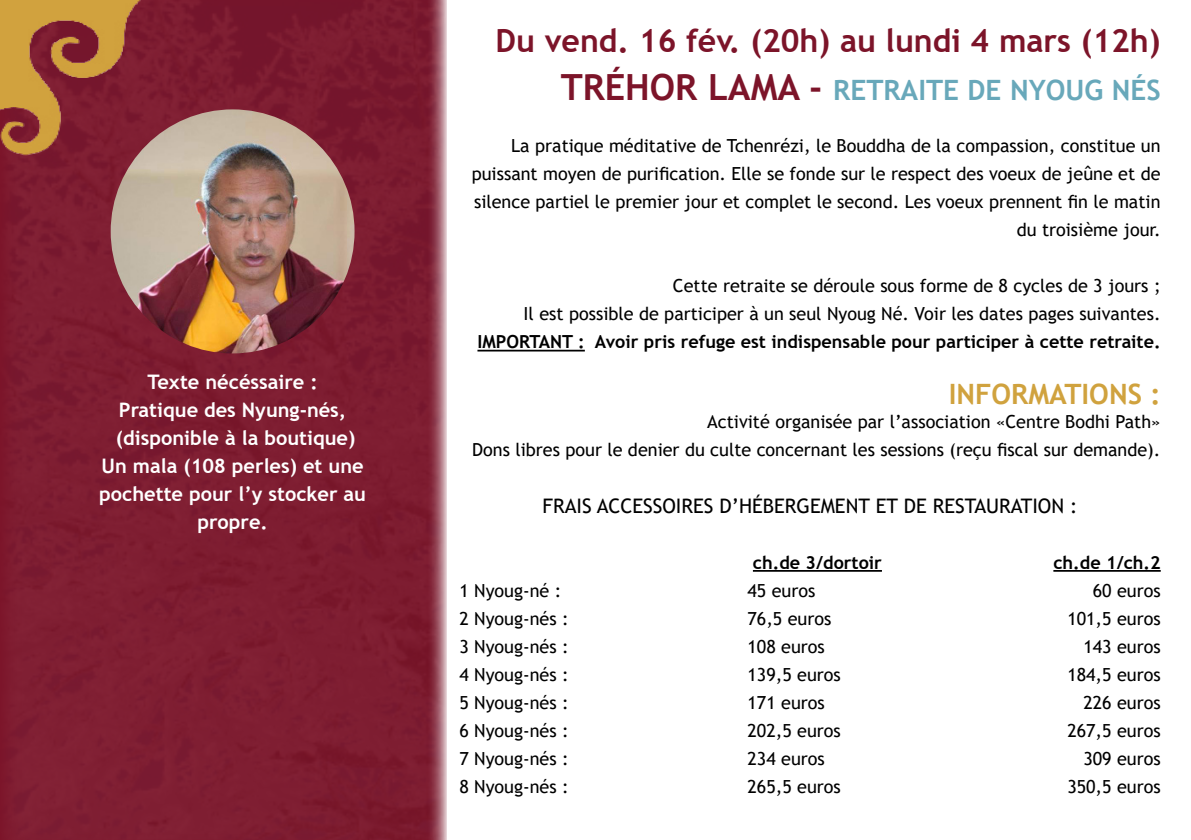
<style>
.page{position:relative;width:1191px;height:840px;background:#fff}
.page>*{position:absolute;margin:0;border:0;box-sizing:border-box;transform-origin:0 0}
.t1{font:700 32px "Trebuchet MS";color:#7c1429}
.t2{font:700 28px "Trebuchet MS";color:#68a8ba}
.t3{font:700 28px "Trebuchet MS";color:#d0a23e}
.t4{font:700 20px/28px "Trebuchet MS";color:#fff;text-align:center}
.t5{font:20px "Trebuchet MS";color:#000}
.t6{font:18px/28px "Trebuchet MS";color:#000;text-align:right}
.t7{font:700 18px "Trebuchet MS";color:#000}
.s1{font-size:36px;color:#7c1429}
</style>
<div class="page">
<img style="left:0;top:0;width:446px;height:839px">
<img style="left:0;top:0;width:252px;height:389px">
<img style="left:111px;top:109px;width:243px;height:244px;border-radius:122px">
<hr style="left:477px;top:349px;width:108px;height:2px;background:#000">
<hr style="left:753px;top:569px;width:129px;height:2px;background:#000">
<hr style="left:1053px;top:569px;width:107px;height:2px;background:#000">
<p class="t4" style="left:99px;top:367px;width:268px">Texte nécéssaire :<br>Pratique des Nyung-nés, (disponible à la boutique)<br>Un mala (108 perles) et une pochette pour l’y stocker au propre.</p>
<h1 class="t1" style="left:495px;top:21px;width:666px">Du vend. 16 fév. (20h) au lundi 4 mars (12h)</h1>
<h2 class="t2" style="left:560px;top:73px;width:601px"><span class="s1">TRÉHOR LAMA -</span> RETRAITE DE NYOUG NÉS</h2>
<p class="t6" style="left:472px;top:131px;width:690px">La pratique méditative de Tchenrézi, le Bouddha de la compassion, constitue un puissant moyen de purification. Elle se fonde sur le respect des voeux de jeûne et de silence partiel le premier jour et complet le second. Les voeux prennent fin le matin du troisième jour.</p>
<p class="t6" style="left:523px;top:271px;width:638px">Cette retraite se déroule sous forme de 8 cycles de 3 jours ;<br>Il est possible de participer à un seul Nyoug Né. Voir les dates pages suivantes.</p>
<p class="t7" style="left:477px;top:330px;width:685px">IMPORTANT : Avoir pris refuge est indispensable pour participer à cette retraite.</p>
<h2 class="t3" style="left:948px;top:377px;width:213px">INFORMATIONS :</h2>
<p class="t6" style="left:472px;top:407px;width:690px">Activité organisée par l’association «Centre Bodhi Path»<br>Dons libres pour le denier du culte concernant les sessions (reçu fiscal sur demande).</p>
<p class="t5" style="left:542px;top:492px;width:536px">FRAIS ACCESSOIRES D’HÉBERGEMENT ET DE RESTAURATION :</p>
<p class="t7" style="left:753px;top:550px;width:130px">ch.de 3/dortoir</p>
<p class="t7" style="left:1053px;top:550px;width:109px">ch.de 1/ch.2</p>
<p class="t6" style="left:459px;top:575px;width:104px">1 Nyoug-né :</p>
<p class="t6" style="left:747px;top:575px;width:69px">45 euros</p>
<p class="t6" style="left:1092px;top:575px;width:69px">60 euros</p>
<p class="t6" style="left:459px;top:603px;width:111px">2 Nyoug-nés :</p>
<p class="t6" style="left:747px;top:603px;width:85px">76,5 euros</p>
<p class="t6" style="left:1067px;top:603px;width:95px">101,5 euros</p>
<p class="t6" style="left:459px;top:631px;width:111px">3 Nyoug-nés :</p>
<p class="t6" style="left:747px;top:631px;width:79px">108 euros</p>
<p class="t6" style="left:1083px;top:631px;width:79px">143 euros</p>
<p class="t6" style="left:459px;top:659px;width:111px">4 Nyoug-nés :</p>
<p class="t6" style="left:747px;top:659px;width:95px">139,5 euros</p>
<p class="t6" style="left:1067px;top:659px;width:95px">184,5 euros</p>
<p class="t6" style="left:459px;top:687px;width:111px">5 Nyoug-nés :</p>
<p class="t6" style="left:747px;top:687px;width:79px">171 euros</p>
<p class="t6" style="left:1083px;top:687px;width:79px">226 euros</p>
<p class="t6" style="left:459px;top:715px;width:111px">6 Nyoug-nés :</p>
<p class="t6" style="left:747px;top:715px;width:95px">202,5 euros</p>
<p class="t6" style="left:1067px;top:715px;width:95px">267,5 euros</p>
<p class="t6" style="left:459px;top:743px;width:111px">7 Nyoug-nés :</p>
<p class="t6" style="left:747px;top:743px;width:79px">234 euros</p>
<p class="t6" style="left:1083px;top:743px;width:79px">309 euros</p>
<p class="t6" style="left:459px;top:771px;width:111px">8 Nyoug-nés :</p>
<p class="t6" style="left:747px;top:771px;width:95px">265,5 euros</p>
<p class="t6" style="left:1067px;top:771px;width:95px">350,5 euros</p>
</div>
